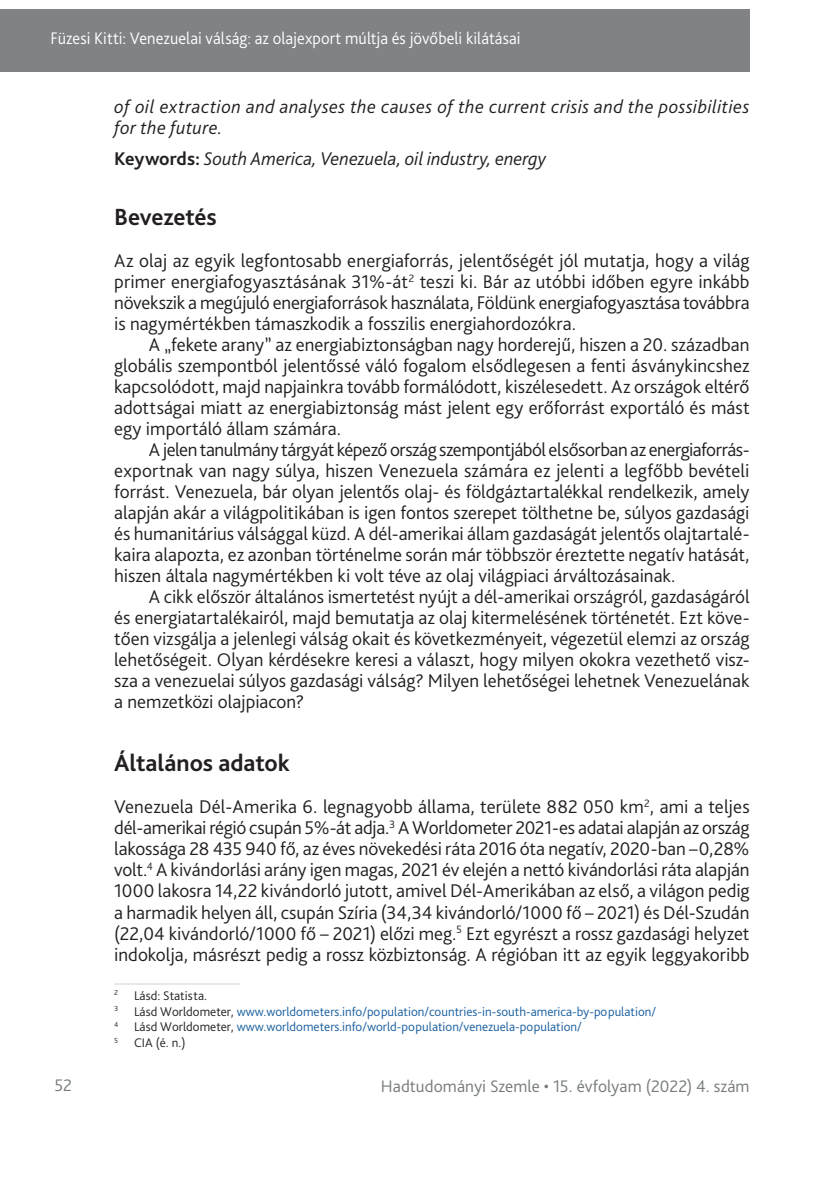
<style>
.page{position:relative;width:834px;height:1181px;background:#fff}
.page>*{position:absolute;margin:0;border:0;box-sizing:border-box;transform-origin:0 0}
._1_1__Head{font:700 24.5px "Bliss Pro";letter-spacing:-.005em;color:#231f20}
._1__Body{font:300 19.25px/21px "Bliss Pro";color:#231f20;text-align:justify}
._2__Body_1st_paragra{font:300 19.25px/21px "Bliss Pro";color:#231f20;text-align:justify}
._3__Abstract{font:italic 300 19.25px/21px "Bliss Pro";letter-spacing:.025em;color:#231f20}
._3__Key_Abstract{font:italic 300 19.25px "Bliss Pro";color:#231f20}
.t1{font:300 17.5px "Bliss Pro";color:#fff;scale:.95 1}
.t2{font:300 17.5px "Bliss Pro";letter-spacing:.005em;color:#767a7c}
.Lábjegyzet{font:300 13.12px "Bliss Pro";color:#175d9e}
.Lábjegyzet-2{font:300 13.12px "Bliss Pro";color:#231f20}
.s1{font-weight:700;font-style:normal}
.s2{color:#231f20}
</style>
<div class="page">
<div style="left:0;top:9px;width:749px;height:63px;background:#808285"></div>
<hr style="left:114px;top:983px;width:126px;height:1px;background:#d1d2d4">
<p class="t1" style="left:51px;top:27px;width:496px">Füzesi Kitti: Venezuelai válság: az olajexport múltja és jövőbeli kilátásai</p>
<p class="_3__Abstract" style="left:114px;top:95px;width:636px">of oil extraction and analyses the causes of the current crisis and the possibilities for the future.</p>
<p class="_3__Key_Abstract" style="left:114px;top:146px;width:433px"><span class="s1">Keywords:</span> South America, Venezuela, oil industry, energy</p>
<p class="_1_1__Head" style="left:114px;top:202px;width:104px">Bevezetés</p>
<p class="_2__Body_1st_paragra" style="left:114px;top:250px;width:636px">Az olaj az egyik legfontosabb energiaforrás, jelentőségét jól mutatja, hogy a világ primer energiafogyasztásának 31%-át<sup>2</sup> teszi ki. Bár az utóbbi időben egyre inkább növekszik a megújuló energiaforrások használata, Földünk energiafogyasztása továbbra is nagymértékben támaszkodik a fosszilis energiahordozókra.</p>
<p class="_1__Body" style="left:114px;top:334px;width:637px;text-indent:35px">A „fekete arany” az energiabiztonságban nagy horderejű, hiszen a -20. században globális szempontból jelentőssé váló fogalom elsődlegesen a fenti ásványkincshez kapcsolódott, majd napjainkra tovább formálódott, kiszélesedett. Az országok eltérő adottságai miatt az energiabiztonság mást jelent egy erőforrást exportáló és mást egy importáló állam számára.</p>
<p class="_1__Body" style="left:114px;top:439px;width:636px;text-indent:35px">A jelen tanulmány tárgyát képező ország szempontjából elsősorban az energiaforrás&shy;exportnak van nagy súlya, hiszen Venezuela számára ez jelenti a legfőbb bevételi forrást. Venezuela, bár olyan jelentős olaj- és földgáztartalékkal rendelkezik, amely alapján akár a világpolitikában is igen fontos szerepet tölthetne be, súlyos gazdasági és humanitárius válsággal küzd. A dél-amerikai állam gazdaságát jelentős olajtartalé&shy;kaira alapozta, ez azonban történelme során már többször éreztette negatív hatását, hiszen általa nagymértékben ki volt téve az olaj világpiaci árváltozásainak.</p>
<p class="_1__Body" style="left:114px;top:586px;width:637px;text-indent:35px">A cikk először általános ismertetést nyújt a dél-amerikai országról, gazdaságáról és energiatartalékairól, majd bemutatja az olaj kitermelésének történetét. Ezt köve&shy;tően vizsgálja a jelenlegi válság okait és következményeit, végezetül elemzi az ország lehetőségeit. Olyan kérdésekre keresi a választ, hogy milyen okokra vezethető vis - sza a venezuelai súlyos gazdasági válság? Milyen lehetőségei lehetnek Venezuelának a nemzetközi olajpiacon?</p>
<p class="_1_1__Head" style="left:114px;top:748px;width:177px">Általános adatok</p>
<p class="_2__Body_1st_paragra" style="left:114px;top:796px;width:637px">Venezuela Dél-Amerika 6. legnagyobb állama, területe 882 050 km<sup>2</sup>, ami a teljes dél-amerikai régió csupán 5%-át adja.<sup>3</sup> A Worldometer 2021-es adatai alapján az ország lakossága 28 435 940 fő, az éves növekedési ráta 2016 óta negatív, 2020-ban –0,28% volt.<sup>4</sup> A kivándorlási arány igen magas, 2021 év elején a nettó kivándorlási ráta alapján 1000 lakosra 14,22 kivándorló jutott, amivel Dél-Amerikában az első, a világon pedig a harmadik helyen áll, csupán Szíria (34,34 kivándorló/1000 fő – -2021) és Dél-Szudán (22,04 kivándorló/1000 fő – -2021) előzi meg.<sup>5</sup> Ezt egyrészt a rossz gazdasági helyzet indokolja, másrészt pedig a rossz közbiztonság. A régióban itt az egyik leggyakoribb</p>
<p class="Lábjegyzet-2" style="left:114px;top:987px;width:94px"><sup>2</sup> Lásd: Statista.</p>
<p class="Lábjegyzet" style="left:114px;top:1003px;width:543px"><sup>3</sup> <span class="s2">Lásd Worldometer,</span> www.worldometers.info/population/countries-in-south-america-by-population/</p>
<p class="Lábjegyzet" style="left:114px;top:1018px;width:469px"><sup>4</sup> <span class="s2">Lásd Worldometer,</span> www.worldometers.info/world-population/venezuela-population/</p>
<p class="Lábjegyzet-2" style="left:114px;top:1034px;width:73px"><sup>5</sup> CIA (é. n.)</p>
<p class="t2" style="left:54px;top:1074px;width:19px">52</p>
<p class="t2" style="left:381px;top:1075px;width:370px">Hadtudományi Szemle • 15. évfolyam (2022) 4. szám</p>
</div>
